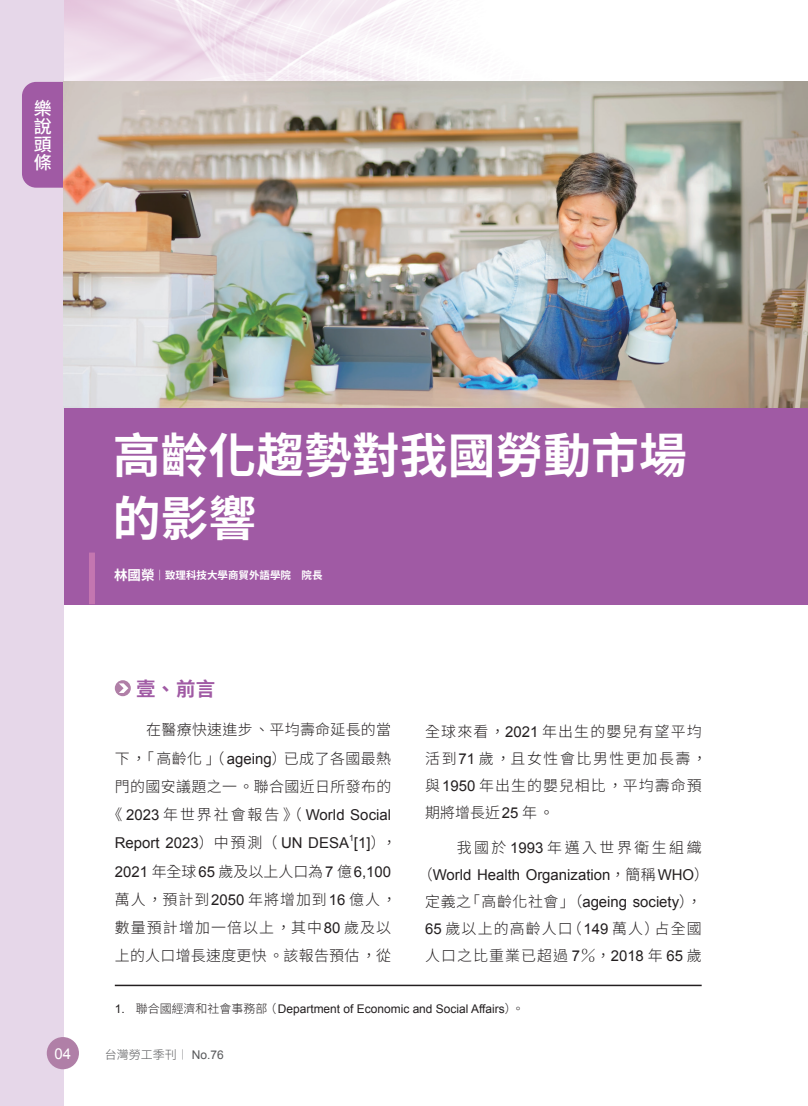
<style>
.page{position:relative;width:808px;height:1106px;background:#fff}
.page>*{position:absolute;margin:0;border:0;box-sizing:border-box;transform-origin:0 0}
.刊頭{font:700 47.85px/62.7px "Noto Sans CJ Ktc";color:#fff}
.壹{font:700 19.5px "Noto Sans CJ Ktc";color:#a05aa4}
.t1{font:500 18px/18px "Noto Sans CJ Ktc";color:#fff;text-align:justify}
.N內文{font:300 15px/28.2px "Noto Sans CJ Ktc";letter-spacing:.07em;color:#231f20}
.N內文-2{font:15px "Arial";color:#231f20}
.N內文-3{font:300 15px "Noto Sans CJ Ktc";letter-spacing:.035em;color:#231f20}
.N內文-4{font:300 15px "Noto Sans CJ Ktc";letter-spacing:.03em;color:#231f20}
.N內文-5{font:300 15px "Noto Sans CJ Ktc";letter-spacing:.025em;color:#231f20}
.N內文-6{font:300 15px "Noto Sans CJ Ktc";letter-spacing:.02em;color:#231f20}
.N內文-7{font:300 15px "Noto Sans CJ Ktc";letter-spacing:.165em;color:#231f20}
.t2{font:15px "Arial";color:#fff}
.註{font:12px "Arial";color:#231f20}
.t3{font:300 12px "Noto Sans CJ Ktc";color:#57585a}
.作者{font:700 10.5px "Noto Sans CJ Ktc";color:#fff}
.N內文-8{font:8.7px "Arial";color:#231f20}
.s1{font-size:13.5px}
.s2{font-family:"Arial";font-weight:400}
.s3{font-family:"Noto Sans CJ Ktc";font-weight:300}
.s4{font-family:"Adobe Ming Std"}
</style>
<div class="page">
<img style="left:64px;top:0;width:744px;height:82px">
<div style="left:0;top:0;width:64px;height:1106px;background:#e6d7e9"></div>
<div style="left:22px;top:82px;width:42px;height:106px;background:#a05aa4"></div>
<div style="left:47px;top:1037px;width:32px;height:32px;background:#b07fa7;border-radius:50%"></div>
<div style="left:115px;top:680px;width:16px;height:16px;background:#b07fa7;border-radius:50%"></div>
<svg style="left:119px;top:683px;width:9px;height:10px"></svg>
<img style="left:64px;top:82px;width:744px;height:326px">
<div style="left:64px;top:408px;width:744px;height:196px;background:#a05aa4"></div>
<div style="left:89px;top:552px;width:6px;height:52px;background:#c476b0"></div>
<hr style="left:115px;top:984px;width:587px;height:2px;background:#231f20">
<p class="t1" style="left:34px;top:99px;width:19px">樂說頭條</p>
<p class="刊頭" style="left:113px;top:425px;width:575px">高齡化趨勢對我國勞動市場的影響</p>
<p class="作者" style="left:114px;top:569px;width:210px"><span class="s1">林國榮</span>｜致理科技大學商貿外語學院　院長</p>
<p class="壹" style="left:136px;top:678px;width:81px">壹、前言</p>
<p class="N內文-6" style="left:146px;top:721px;width:246px">在醫療快速進步、平均壽命延長的當</p>
<p class="N內文-4" style="left:115px;top:749px;width:278px">下，「高齡化」（<span class="s2">ageing</span>）已成了各國最熱</p>
<p class="N內文-5" style="left:115px;top:777px;width:278px">門的國安議題之一。聯合國近日所發布的</p>
<p class="N內文-2" style="left:107px;top:805px;width:285px"><span class="s3">《</span> 2023 <span class="s3">年世界社會報告》（</span> World Social</p>
<p class="N內文-2" style="left:115px;top:833px;width:283px">Report 2023<span class="s3">）中預測（</span> UN DESA [1]<span class="s3">），</span></p>
<p class="N內文-8" style="left:349px;top:832px;width:6px">1</p>
<p class="N內文" style="left:115px;top:857px;width:283px"><span class="s2">2021</span> 年全球<span class="s2">65</span> 歲及以上人口為<span class="s2">7</span> 億<span class="s2">6,100</span>萬人，預計到<span class="s2">2050</span> 年將增加到<span class="s2">16</span> 億人，數量預計增加一倍以上，其中<span class="s2">80</span> 歲及以上的人口增長速度更快。該報告預估，從</p>
<p class="N內文" style="left:425px;top:718px;width:283px;line-height:26.8px">全球來看，<span class="s2">2021</span> 年出生的嬰兒有望平均活到<span class="s2">71</span> 歲，且女性會比男性更加長壽，與<span class="s2">1950</span> 年出生的嬰兒相比，平均壽命預期將增長近<span class="s2">25</span> 年。</p>
<p class="N內文-7" style="left:457px;top:839px;width:246px">我國於<span class="s2">1993</span>年邁入世界衛生組織</p>
<p class="N內文-2" style="left:418px;top:865px;width:293px"><span class="s3">（</span>World Health Organization<span class="s3">，簡稱</span>WHO<span class="s3">）</span></p>
<p class="N內文-3" style="left:425px;top:893px;width:278px">定義之「高齡化社會」（<span class="s2">ageing society</span>），</p>
<p class="N內文" style="left:425px;top:914px;width:278px"><span class="s2">65</span> 歲以上的高齡人口（<span class="s2">149</span> 萬人）占全國</p>
<p class="N內文" style="left:425px;top:941px;width:278px">人口之比重業已超過 <span class="s2">7</span><span class="s4">％</span>，<span class="s2">2018</span> 年 <span class="s2">65</span> 歲</p>
<p class="註" style="left:115px;top:1000px;width:411px">1. <span class="s3">聯合國經濟和社會事務部（</span>Department of Economic and Social Affairs<span class="s3">）。</span></p>
<p class="t2" style="left:54px;top:1043px;width:18px">04</p>
<p class="t3" style="left:105px;top:1047px;width:121px">台灣勞工季刊<span class="s4">｜</span> <span class="s2">No.76</span></p>
</div>
